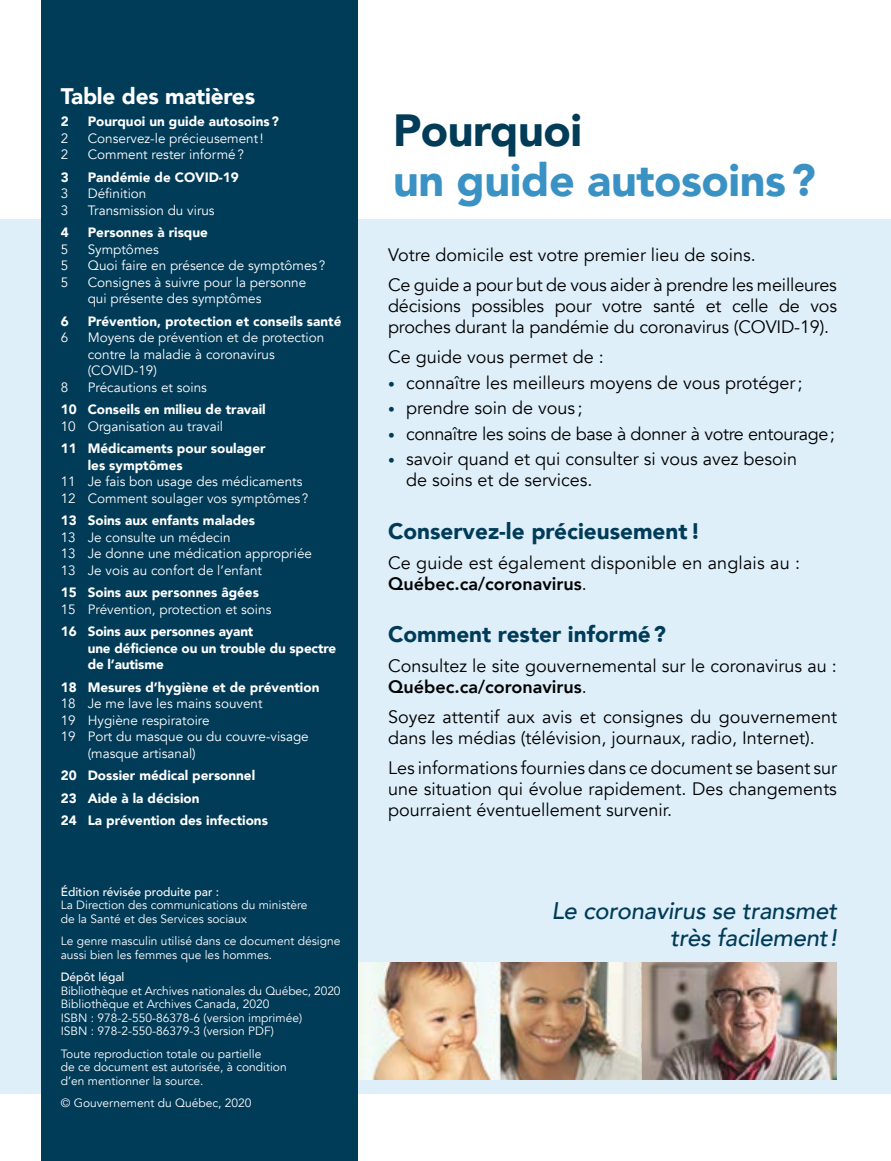
<style>
.page{position:relative;width:891px;height:1161px;background:#fff}
.page>*{position:absolute;margin:0;border:0;box-sizing:border-box;transform-origin:0 0}
.H2-Titre_30pts_bleu{font:900 45px/49.5px "Avenir";letter-spacing:-.01em;color:#3a92c4}
.P-Texte_style_citati{font:italic 500 24px/27px "Avenir";letter-spacing:-.01em;color:#003b58;text-align:right}
.H3-_Sous-titre_bleu{font:900 22.5px "Avenir";color:#003b58}
.H2_-_Titre_15pts__bl{font:900 22.5px "Avenir";letter-spacing:-.01em;color:#fff}
.P-Texte_courant_12pt{font:18px/21px "Avenir";color:#000}
.P-Texte_courant_12pt-2{font:18px "Avenir";letter-spacing:-.02em;color:#000}
.Niv2_-_TDM{font:13.5px/16.5px "Avenir";color:#fff}
.Niv1_-_TDM{font:900 13.5px/16.5px "Avenir";color:#fff}
.Niv2_-_TDM-2{font:900 13.5px "Avenir";color:#fff}
.P-Texte_légal{font:12px/13.5px "Avenir";color:#fff}
.s1{font-weight:500}
.s2{color:#003b58}
.s3{font-size:13.5px;color:#003b58}
.s4{font-weight:800}
</style>
<div class="page">
<div style="left:0;top:219px;width:891px;height:875px;background:#deeffa"></div>
<img style="left:358px;top:963px;width:284px;height:117px">
<img style="left:642px;top:963px;width:195px;height:117px">
<div style="left:41px;top:0;width:317px;height:1161px;background:#003b58"></div>
<h2 class="H2_-_Titre_15pts__bl" style="left:61px;top:76px;width:196px">Table des matières</h2>
<p class="Niv1_-_TDM" style="left:61px;top:113px;width:9px">2</p>
<p class="Niv1_-_TDM" style="left:88px;top:113px;width:193px">Pourquoi un guide autosoins?</p>
<p class="Niv2_-_TDM" style="left:61px;top:130px;width:9px">2</p>
<p class="Niv2_-_TDM" style="left:88px;top:130px;width:177px">Conservez-le précieusement!</p>
<p class="Niv2_-_TDM" style="left:61px;top:146px;width:9px">2</p>
<p class="Niv2_-_TDM" style="left:88px;top:146px;width:158px">Comment rester informé?</p>
<p class="Niv1_-_TDM" style="left:61px;top:168px;width:9px">3</p>
<p class="Niv1_-_TDM" style="left:88px;top:168px;width:153px">Pandémie de COVID-19</p>
<p class="Niv2_-_TDM" style="left:61px;top:185px;width:9px">3</p>
<p class="Niv2_-_TDM" style="left:88px;top:185px;width:60px">Définition</p>
<p class="Niv2_-_TDM" style="left:61px;top:202px;width:9px">3</p>
<p class="Niv2_-_TDM" style="left:88px;top:202px;width:128px">Transmission du virus</p>
<p class="Niv1_-_TDM" style="left:61px;top:224px;width:9px">4</p>
<p class="Niv1_-_TDM" style="left:88px;top:224px;width:122px">Personnes à risque</p>
<p class="Niv2_-_TDM" style="left:61px;top:241px;width:9px">5</p>
<p class="Niv2_-_TDM" style="left:88px;top:241px;width:73px">Symptômes</p>
<p class="Niv2_-_TDM" style="left:61px;top:257px;width:9px">5</p>
<p class="Niv2_-_TDM" style="left:88px;top:257px;width:239px">Quoi faire en présence de symptômes ?</p>
<p class="Niv2_-_TDM" style="left:61px;top:274px;width:9px">5</p>
<p class="Niv2_-_TDM" style="left:88px;top:274px;width:220px">Consignes à suivre pour la personne qui présente des symptômes</p>
<p class="Niv2_-_TDM-2" style="left:61px;top:309px;width:9px">6</p>
<p class="Niv2_-_TDM-2" style="left:88px;top:309px;width:255px">Prévention, protection et conseils santé</p>
<p class="Niv2_-_TDM" style="left:61px;top:329px;width:9px">6</p>
<p class="Niv2_-_TDM" style="left:88px;top:329px;width:238px">Moyens de prévention et de protection contre la maladie à coronavirus (COVID-19)</p>
<p class="Niv2_-_TDM" style="left:61px;top:379px;width:9px">8</p>
<p class="Niv2_-_TDM" style="left:88px;top:379px;width:121px">Précautions et soins</p>
<p class="Niv1_-_TDM" style="left:61px;top:401px;width:207px">10 Conseils en milieu de travail</p>
<p class="Niv2_-_TDM" style="left:61px;top:418px;width:164px">10 Organisation au travail</p>
<p class="Niv1_-_TDM" style="left:88px;top:440px;width:179px;text-indent:-27px">11 Médicaments pour soulager les symptômes</p>
<p class="Niv2_-_TDM" style="left:61px;top:473px;width:243px">11 Je fais bon usage des médicaments</p>
<p class="Niv2_-_TDM" style="left:61px;top:490px;width:249px">12 Comment soulager vos symptômes ?</p>
<p class="Niv1_-_TDM" style="left:61px;top:512px;width:196px">13 Soins aux enfants malades</p>
<p class="Niv2_-_TDM" style="left:61px;top:529px;width:171px">13 Je consulte un médecin</p>
<p class="Niv2_-_TDM" style="left:61px;top:545px;width:253px">13 Je donne une médication appropriée</p>
<p class="Niv2_-_TDM" style="left:61px;top:562px;width:203px">13 Je vois au confort de l’enfant</p>
<p class="Niv1_-_TDM" style="left:61px;top:584px;width:200px">15 Soins aux personnes âgées</p>
<p class="Niv2_-_TDM" style="left:61px;top:601px;width:212px">15 Prévention, protection et soins</p>
<p class="Niv1_-_TDM" style="left:88px;top:623px;width:250px;text-indent:-27px">16 Soins aux personnes ayant<br>une déficience ou un trouble du spectre de l’autisme</p>
<p class="Niv1_-_TDM" style="left:61px;top:678px;width:260px">18 Mesures d’hygiène et de prévention</p>
<p class="Niv2_-_TDM" style="left:61px;top:695px;width:203px">18 Je me lave les mains souvent</p>
<p class="Niv2_-_TDM" style="left:61px;top:712px;width:150px">19 Hygiène respiratoire</p>
<p class="Niv2_-_TDM" style="left:88px;top:728px;width:223px;text-indent:-27px">19 Port du masque ou du couvre-visage (masque artisanal)</p>
<p class="Niv1_-_TDM" style="left:61px;top:767px;width:196px">20 Dossier médical personnel</p>
<p class="Niv1_-_TDM" style="left:61px;top:789px;width:140px">23 Aide à la décision</p>
<p class="Niv1_-_TDM" style="left:61px;top:812px;width:209px">24 La prévention des infections</p>
<p class="P-Texte_légal" style="left:61px;top:885px;width:248px"><span class="s1">Édition révisée produite par :<br></span>La Direction des communications du ministère de la Santé et des Services sociaux</p>
<p class="P-Texte_légal" style="left:61px;top:934px;width:281px">Le genre masculin utilisé dans ce document désigne aussi bien les femmes que les hommes.</p>
<p class="P-Texte_légal" style="left:61px;top:970px;width:281px"><span class="s1">Dépôt légal<br></span>Bibliothèque et Archives nationales du Québec, 2020<br>Bibliothèque et Archives Canada, 2020<br>ISBN : 978-2-550-86378-6 (version imprimée)<br>ISBN : 978-2-550-86379-3 (version PDF)</p>
<p class="P-Texte_légal" style="left:61px;top:1047px;width:228px">Toute reproduction totale ou partielle<br>de ce document est autorisée, à condition d’en mentionner la source.</p>
<p class="P-Texte_légal" style="left:61px;top:1096px;width:192px">© Gouvernement du Québec, 2020</p>
<h2 class="H2-Titre_30pts_bleu" style="left:393px;top:105px;width:424px"><span class="s2">Pourquoi<br></span>un guide autosoins?</h2>
<p class="P-Texte_courant_12pt" style="left:388px;top:245px;width:369px">Votre domicile est votre premier lieu de soins.</p>
<p class="P-Texte_courant_12pt" style="left:388px;top:275px;width:450px;text-align:justify">Ce guide a pour but de vous aider à prendre les meilleures décisions possibles pour votre santé et celle de vos proches durant la pandémie du coronavirus (COVID-19).</p>
<p class="P-Texte_courant_12pt" style="left:388px;top:347px;width:217px">Ce guide vous permet de :</p>
<p class="P-Texte_courant_12pt" style="left:388px;top:373px;width:416px"><span class="s3">•</span> connaître les meilleurs moyens de vous protéger;</p>
<p class="P-Texte_courant_12pt" style="left:388px;top:398px;width:196px"><span class="s3">•</span> prendre soin de vous ;</p>
<p class="P-Texte_courant_12pt-2" style="left:388px;top:423px;width:448px"><span class="s3">•</span> connaître les soins de base à donner à votre entourage;</p>
<p class="P-Texte_courant_12pt" style="left:406px;top:449px;width:393px;text-indent:-18px"><span class="s3">•</span> savoir quand et qui consulter si vous avez besoin de soins et de services.</p>
<h3 class="H3-_Sous-titre_bleu" style="left:388px;top:512px;width:314px">Conservez-le précieusement !</h3>
<p class="P-Texte_courant_12pt" style="left:388px;top:553px;width:414px">Ce guide est également disponible en anglais au :<br><span class="s4">Québec.ca/coronavirus</span>.</p>
<h3 class="H3-_Sous-titre_bleu" style="left:388px;top:615px;width:280px">Comment rester informé?</h3>
<p class="P-Texte_courant_12pt" style="left:388px;top:656px;width:450px">Consultez le site gouvernemental sur le coronavirus au :<br><span class="s4">Québec.ca/coronavirus</span>.</p>
<p class="P-Texte_courant_12pt" style="left:388px;top:707px;width:450px">Soyez attentif aux avis et consignes du gouvernement dans les médias (télévision, journaux, radio, Internet).</p>
<p class="P-Texte_courant_12pt" style="left:388px;top:758px;width:450px;text-align:justify">Les informations fournies dans ce document se basent sur une situation qui évolue rapidement. Des changements pourraient éventuellement survenir.</p>
<p class="P-Texte_style_citati" style="left:551px;top:897px;width:287px">Le coronavirus se transmet très facilement!</p>
</div>
